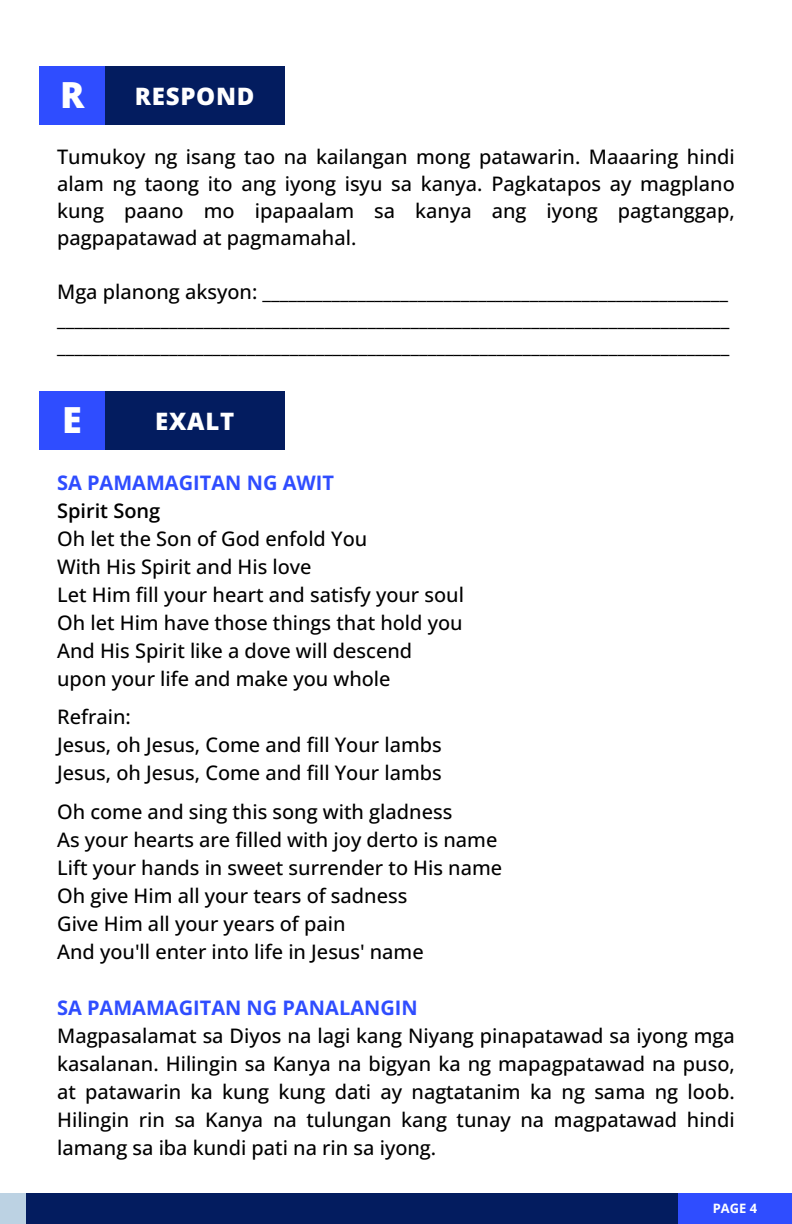
<style>
.page{position:relative;width:792px;height:1224px;background:#fff}
.page>*{position:absolute;margin:0;border:0;box-sizing:border-box;transform-origin:0 0}
.t1{font:800 36px "Open Sans";color:#fff}
.t2{font:800 24px "Open Sans";letter-spacing:.03em;color:#fff}
.t3{font:500 20px/28px "Open Sans";color:#000}
.t4{font:700 13px "Open Sans";color:#fff}
.s1{font-weight:700;color:#2f4dff}
.s2{font-weight:600}
</style>
<div class="page">
<div style="left:0;top:1194px;width:792px;height:30px;background:#031c5f"></div>
<div style="left:678px;top:1194px;width:114px;height:30px;background:#2f4dff"></div>
<div style="left:0;top:1194px;width:26px;height:30px;background:#bcd2e3"></div>
<div style="left:105px;top:66px;width:179px;height:58px;background:#031c5f"></div>
<div style="left:39px;top:66px;width:66px;height:58px;background:#2f4dff"></div>
<div style="left:105px;top:391px;width:179px;height:59px;background:#031c5f"></div>
<div style="left:39px;top:391px;width:66px;height:59px;background:#2f4dff"></div>
<p class="t1" style="left:60px;top:69px;width:26px">R</p>
<h2 class="t2" style="left:135px;top:79px;width:121px">RESPOND</h2>
<h1 class="t3" style="left:57px;top:143px;width:679px;line-height:27px;text-align:justify">Tumukoy ng isang tao na kailangan mong patawarin. Maaaring hindi alam ng taong ito ang iyong isyu sa kanya. Pagkatapos ay magplano kung paano mo ipapaalam sa kanya ang iyong pagtanggap, pagpapatawad at pagmamahal.</h1>
<h2 class="t3" style="left:57px;top:278px;width:674px;line-height:27px;text-align:justify">Mga planong aksyon: ______________________________________________________ ______________________________________________________________________________ ______________________________________________________________________________</h2>
<p class="t1" style="left:62px;top:395px;width:21px">E</p>
<h2 class="t2" style="left:155px;top:404px;width:80px">EXALT</h2>
<h1 class="t3" style="left:57px;top:468px;width:408px"><span class="s1">SA PAMAMAGITAN NG AWIT<br></span><span class="s2">Spirit Song<br></span>Oh let the Son of God enfold You<br>With His Spirit and His love<br>Let Him fill your heart and satisfy your soul<br>Oh let Him have those things that hold you<br>And His Spirit like a dove will descend upon your life and make you whole</h1>
<h2 class="t3" style="left:57px;top:702px;width:386px">Refrain:<br>Jesus, oh Jesus, Come and fill Your lambs<br>Jesus, oh Jesus, Come and fill Your lambs</h2>
<h2 class="t3" style="left:57px;top:797px;width:447px">Oh come and sing this song with gladness<br>As your hearts are filled with joy derto is name Lift your hands in sweet surrender to His name Oh give Him all your tears of sadness<br>Give Him all your years of pain<br>And you'll enter into life in Jesus' name</h2>
<h2 class="t3" style="left:57px;top:993px;width:679px"><span class="s1">SA PAMAMAGITAN NG PANALANGIN<br></span>Magpasalamat sa Diyos na lagi kang Niyang pinapatawad sa iyong mga kasalanan. Hilingin sa Kanya na bigyan ka ng mapagpatawad na puso, at patawarin ka kung kung dati ay nagtatanim ka ng sama ng loob.<br>Hilingin rin sa Kanya na tulungan kang tunay na magpatawad hindi lamang sa iba kundi pati na rin sa iyong.</h2>
<p class="t4" style="left:713px;top:1199px;width:46px">PAGE 4</p>
</div>
